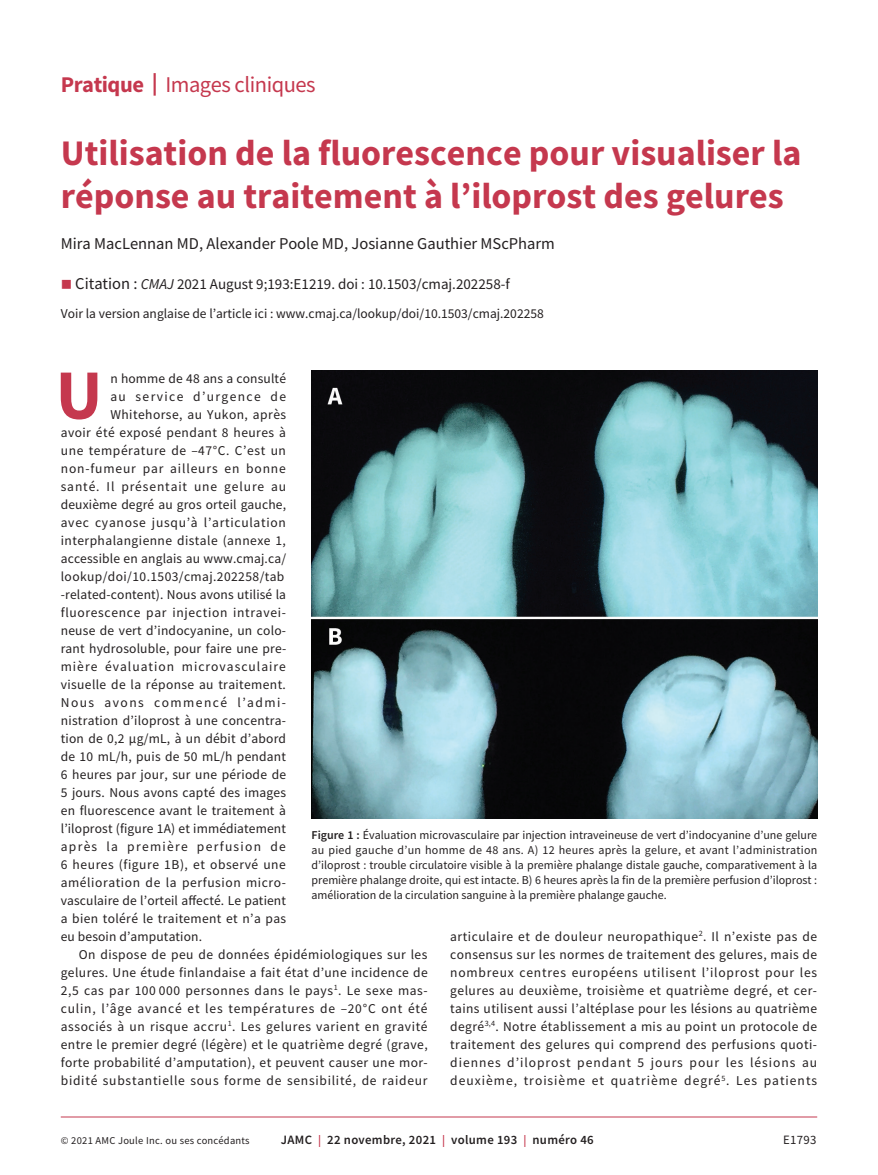
<style>
.page{position:relative;width:878px;height:1175px;background:#fff}
.page>*{position:absolute;margin:0;border:0;box-sizing:border-box;transform-origin:0 0}
.t1{font:700 70.65px "Source Sans Pro";color:#c5384e}
.t2{font:700 36px/43.2px "Source Sans Pro";color:#c5384e}
.t3{font:22.5px "Source Sans Pro";letter-spacing:-.02em;color:#c5384e}
.t4{font:16.5px "Source Sans Pro";color:#231f20}
.t5{font:15px "Source Sans Pro";color:#231f20}
.t6{font:13.5px/18px "Source Sans Pro";letter-spacing:.03em;color:#231f20;text-align:justify}
.t7{font:13.5px "Source Sans Pro";letter-spacing:.01em;color:#231f20}
.t8{font:13.5px "Source Sans Pro";letter-spacing:.055em;color:#231f20}
.t9{font:13.5px "Source Sans Pro";color:#231f20}
.t10{font:13.5px "Source Sans Pro";letter-spacing:.065em;color:#231f20}
.t11{font:13.5px "Source Sans Pro";letter-spacing:.06em;color:#231f20}
.t12{font:13.5px "Source Sans Pro";letter-spacing:.05em;color:#231f20}
.t13{font:13.5px "Source Sans Pro";letter-spacing:.075em;color:#231f20}
.t14{font:13.5px "Source Sans Pro";letter-spacing:.095em;color:#231f20}
.t15{font:13.5px "Source Sans Pro";letter-spacing:.11em;color:#231f20}
.t16{font:13.5px "Source Sans Pro";letter-spacing:.105em;color:#231f20}
.t17{font:600 12.75px "Source Sans Pro";letter-spacing:.025em;color:#231f20}
.t18{font:12.75px "Source Sans Pro";letter-spacing:.025em;color:#231f20}
.t19{font:12px/15px "Source Sans Pro";color:#231f20;text-align:justify}
.t20{font:10.5px "Source Sans Pro";letter-spacing:.025em;color:#231f20}
.s1{font-weight:700}
.s2{color:#c5384e}
.s3{font-size:16.5px}
.s4{font-style:italic}
.s5{font-weight:600}
.s6{font-size:12px;color:#c5384e}
</style>
<div class="page">
<hr style="left:61px;top:1116px;width:756px;height:1px;background:#c5384e">
<img style="left:311px;top:370px;width:506px;height:449px">
<h3 class="t3" style="left:61px;top:70px;width:256px"><span class="s1">Pratique |</span> Images cliniques</h3>
<h2 class="t2" style="left:61px;top:131px;width:742px">Utilisation de la fluorescence pour visualiser la réponse au traitement à l’iloprost des gelures</h2>
<p class="t4" style="left:61px;top:233px;width:495px">Mira MacLennan MD, Alexander Poole MD, Josianne Gauthier MScPharm</p>
<p class="t5" style="left:61px;top:275px;width:450px"><span class="s2">■</span> <span class="s3">Citation :</span> <span class="s4">CMAJ</span> 2021 August 9;193:E1219. doi : 10.1503/cmaj.202258-f</p>
<p class="t9" style="left:61px;top:305px;width:484px">Voir la version anglaise de l’article ici : www.cmaj.ca/lookup/doi/10.1503/cmaj.202258</p>
<h1 class="t1" style="left:56px;top:347px;width:48px">U</h1>
<p class="t7" style="left:110px;top:369px;width:177px">n homme de 48 ans a consulté</p>
<p class="t16" style="left:110px;top:387px;width:177px">au service d’urgence de</p>
<p class="t6" style="left:110px;top:405px;width:177px">Whitehorse, au Yukon, après</p>
<p class="t6" style="left:61px;top:423px;width:227px">avoir été exposé pendant 8 heures à</p>
<p class="t6" style="left:61px;top:441px;width:227px">une température de –47°C. C’est un</p>
<p class="t10" style="left:61px;top:459px;width:227px">non-fumeur par ailleurs en bonne</p>
<p class="t10" style="left:61px;top:477px;width:227px">santé. Il présentait une gelure au</p>
<p class="t7" style="left:61px;top:495px;width:227px">deuxième degré au gros orteil gauche,</p>
<p class="t8" style="left:61px;top:513px;width:227px">avec cyanose jusqu’à l’articulation</p>
<p class="t6" style="left:61px;top:531px;width:227px">interphalangienne distale (annexe 1,</p>
<p class="t7" style="left:61px;top:549px;width:227px">accessible en anglais au www.cmaj.ca/</p>
<p class="t6" style="left:61px;top:567px;width:225px">lookup/doi/10.1503/cmaj.202258/tab</p>
<p class="t7" style="left:61px;top:585px;width:227px">-related-content). Nous avons utilisé la</p>
<p class="t12" style="left:61px;top:603px;width:225px">fluorescence par injection intravei-</p>
<p class="t6" style="left:61px;top:621px;width:227px">neuse de vert d’indocyanine, un colo-</p>
<p class="t6" style="left:61px;top:639px;width:227px">rant hydrosoluble, pour faire une pre-</p>
<p class="t13" style="left:61px;top:657px;width:227px">mière évaluation microvasculaire</p>
<p class="t6" style="left:61px;top:675px;width:227px">visuelle de la réponse au traitement.</p>
<p class="t15" style="left:61px;top:693px;width:226px">Nous avons commencé l’admi-</p>
<p class="t6" style="left:61px;top:711px;width:227px">nistration d’iloprost à une concentra-</p>
<p class="t6" style="left:61px;top:729px;width:227px">tion de 0,2 µg/mL, à un débit d’abord</p>
<p class="t6" style="left:61px;top:747px;width:227px">de 10 mL/h, puis de 50 mL/h pendant</p>
<p class="t6" style="left:61px;top:765px;width:227px">6 heures par jour, sur une période de</p>
<p class="t6" style="left:61px;top:783px;width:227px">5 jours. Nous avons capté des images</p>
<p class="t6" style="left:61px;top:801px;width:227px">en fluorescence avant le traitement à</p>
<p class="t7" style="left:61px;top:819px;width:227px">l’iloprost (figure 1A) et immédiatement</p>
<p class="t14" style="left:61px;top:837px;width:227px">après la première perfusion de</p>
<p class="t6" style="left:61px;top:855px;width:227px">6 heures (figure 1B), et observé une</p>
<p class="t6" style="left:61px;top:873px;width:226px">amélioration de la perfusion micro-</p>
<p class="t7" style="left:61px;top:891px;width:227px">vasculaire de l’orteil affecté. Le patient</p>
<p class="t6" style="left:61px;top:909px;width:227px">a bien toléré le traitement et n’a pas</p>
<p class="t7" style="left:61px;top:927px;width:143px">eu besoin d’amputation.</p>
<p class="t6" style="left:79px;top:945px;width:350px">On dispose de peu de données épidémiologiques sur les</p>
<p class="t6" style="left:61px;top:963px;width:368px">gelures. Une étude finlandaise a fait état d’une incidence de</p>
<p class="t6" style="left:61px;top:981px;width:368px">2,5 cas par 100 000 personnes dans le pays<sup>1</sup>. Le sexe mas-</p>
<p class="t11" style="left:61px;top:999px;width:368px">culin, l’âge avancé et les températures de –20°C ont été</p>
<p class="t6" style="left:61px;top:1017px;width:368px">associés à un risque accru<sup>1</sup>. Les gelures varient en gravité</p>
<p class="t6" style="left:61px;top:1035px;width:368px">entre le premier degré (légère) et le quatrième degré (grave,</p>
<p class="t6" style="left:61px;top:1053px;width:368px">forte probabilité d’amputation), et peuvent causer une mor-</p>
<p class="t8" style="left:61px;top:1071px;width:368px">bidité substantielle sous forme de sensibilité, de raideur</p>
<p class="t19" style="left:311px;top:827px;width:507px"><span class="s5">Figure 1 :</span> Évaluation microvasculaire par injection intraveineuse de vert d’indocyanine d’une gelure au pied gauche d’un homme de 48 ans. A) 12 heures après la gelure, et avant l’administration d’iloprost : trouble circulatoire visible à la première phalange distale gauche, comparativement à la première phalange droite, qui est intacte. B) 6 heures après la fin de la première perfusion d’iloprost : amélioration de la circulation sanguine à la première phalange gauche.</p>
<p class="t6" style="left:450px;top:927px;width:368px">articulaire et de douleur neuropathique<sup>2</sup>. Il n’existe pas de consensus sur les normes de traitement des gelures, mais de nombreux centres européens utilisent l’iloprost pour les gelures au deuxième, troisième et quatrième degré, et cer&shy;tains utilisent aussi l’altéplase pour les lésions au quatrième degré<sup>3,4</sup>. Notre établissement a mis au point un protocole de traitement des gelures qui comprend des perfusions quoti&shy;diennes d’iloprost pendant 5 jours pour les lésions au deuxième, troisième et quatrième degré<sup>5</sup>. Les patients</p>
<p class="t20" style="left:61px;top:1134px;width:190px">© 2021 AMC Joule Inc. ou ses concédants</p>
<p class="t17" style="left:281px;top:1131px;width:314px">JAMC <span class="s6">|</span> 22 novembre, 2021 <span class="s6">|</span> volume 193 <span class="s6">|</span> numéro 46</p>
<p class="t18" style="left:783px;top:1132px;width:35px">E1793</p>
</div>
